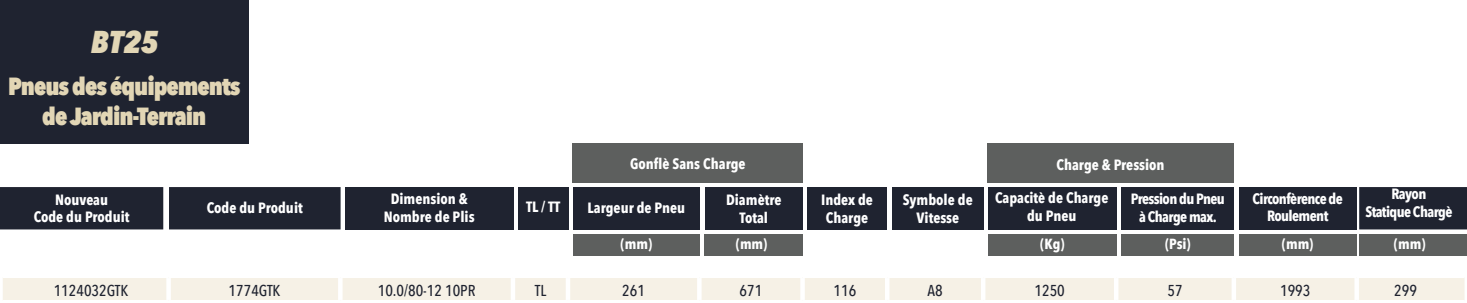
<style>
.page{position:relative;width:1467px;height:303px;background:#fff}
.page>*{position:absolute;margin:0;border:0;box-sizing:border-box;transform-origin:0 0}
.t1{font:italic 800 31.5px "Avenir Next Condensed";color:#e2d6b5}
.t2{font:800 24.75px/29.7px "Avenir Next Condensed";letter-spacing:-.04em;color:#e2d6b5;text-align:center}
.t3{font:500 15.75px "Avenir Next Condensed";color:#1f2330}
.t4{font:700 14.85px/17.8px "Avenir Next Condensed";color:#fff;text-align:center}
.t5{font:700 14.85px/17.8px "Avenir Next Condensed";letter-spacing:-.04em;color:#fff;text-align:center}
.t6{font:700 14.62px "Avenir Next Condensed";color:#fff}
</style>
<div class="page">
<div style="left:0;top:0;width:249px;height:144px;background:#1f2330"></div>
<div style="left:3px;top:278px;width:1461px;height:22px;background:#f6f1e6"></div>
<div style="left:166px;top:278px;width:5px;height:22px;background:#fff"></div>
<div style="left:338px;top:278px;width:5px;height:22px;background:#fff"></div>
<hr style="left:511px;top:278px;width:4px;height:22px;background:#fff">
<hr style="left:566px;top:278px;width:4px;height:22px;background:#fff">
<div style="left:697px;top:278px;width:5px;height:22px;background:#fff"></div>
<div style="left:800px;top:278px;width:5px;height:22px;background:#fff"></div>
<hr style="left:885px;top:278px;width:4px;height:22px;background:#fff">
<hr style="left:981px;top:278px;width:4px;height:22px;background:#fff">
<hr style="left:1114px;top:278px;width:4px;height:22px;background:#fff">
<hr style="left:1232px;top:278px;width:4px;height:22px;background:#fff">
<div style="left:1354px;top:278px;width:5px;height:22px;background:#fff"></div>
<div style="left:573px;top:187px;width:127px;height:42px;background:#1f2330"></div>
<div style="left:705px;top:187px;width:98px;height:42px;background:#1f2330"></div>
<div style="left:345px;top:187px;width:168px;height:42px;background:#1f2330"></div>
<div style="left:807px;top:187px;width:79px;height:42px;background:#1f2330"></div>
<div style="left:518px;top:187px;width:50px;height:42px;background:#1f2330"></div>
<div style="left:1239px;top:187px;width:118px;height:42px;background:#1f2330"></div>
<div style="left:892px;top:187px;width:91px;height:42px;background:#1f2330"></div>
<div style="left:1359px;top:187px;width:108px;height:42px;background:#1f2330"></div>
<div style="left:169px;top:187px;width:172px;height:42px;background:#1f2330"></div>
<div style="left:0;top:187px;width:163px;height:42px;background:#1f2330"></div>
<div style="left:1122px;top:187px;width:112px;height:42px;background:#1f2330"></div>
<div style="left:988px;top:187px;width:129px;height:42px;background:#1f2330"></div>
<div style="left:988px;top:234px;width:129px;height:22px;background:#5d5f5e"></div>
<div style="left:1121px;top:234px;width:112px;height:22px;background:#5d5f5e"></div>
<div style="left:573px;top:234px;width:127px;height:22px;background:#5d5f5e"></div>
<div style="left:705px;top:234px;width:98px;height:22px;background:#5d5f5e"></div>
<div style="left:1239px;top:234px;width:118px;height:22px;background:#5d5f5e"></div>
<div style="left:1359px;top:234px;width:108px;height:22px;background:#5d5f5e"></div>
<div style="left:573px;top:143px;width:230px;height:40px;background:#5d5f5e"></div>
<div style="left:987px;top:143px;width:246px;height:40px;background:#5d5f5e"></div>
<p class="t1" style="left:91px;top:22px;width:69px">BT25</p>
<p class="t2" style="left:8px;top:71px;width:234px">Pneus des équipements de Jardin-Terrain</p>
<p class="t4" style="left:55px;top:190px;width:55px">Nouveau</p>
<p class="t4" style="left:34px;top:208px;width:97px">Code du Produit</p>
<p class="t4" style="left:207px;top:199px;width:97px">Code du Produit</p>
<p class="t4" style="left:630px;top:155px;width:117px">Gonflè Sans Charge</p>
<p class="t4" style="left:391px;top:190px;width:79px">Dimension &amp;</p>
<p class="t4" style="left:384px;top:208px;width:92px">Nombre de Plis</p>
<p class="t4" style="left:588px;top:199px;width:99px">Largeur de Pneu</p>
<p class="t4" style="left:526px;top:197px;width:36px">TL / TT</p>
<p class="t4" style="left:726px;top:191px;width:57px">Diamètre</p>
<p class="t4" style="left:739px;top:209px;width:30px">Total</p>
<p class="t4" style="left:1056px;top:155px;width:110px">Charge &amp; Pression</p>
<p class="t5" style="left:1131px;top:190px;width:96px">Pression du Pneu à Charge max.</p>
<p class="t4" style="left:821px;top:191px;width:53px">Index de<br>Charge</p>
<p class="t4" style="left:903px;top:191px;width:71px">Symbole de<br>Vitesse</p>
<p class="t4" style="left:995px;top:189px;width:115px">Capacitè de Charge du Pneu</p>
<p class="t5" style="left:1252px;top:189px;width:92px">Circonfèrence de<br>Roulement</p>
<p class="t4" style="left:1391px;top:185px;width:36px">Rayon</p>
<p class="t5" style="left:1365px;top:203px;width:88px">Statique Chargè</p>
<p class="t6" style="left:621px;top:235px;width:33px">(mm)</p>
<p class="t6" style="left:736px;top:235px;width:33px">(mm)</p>
<p class="t6" style="left:1040px;top:235px;width:26px">(Kg)</p>
<p class="t6" style="left:1165px;top:235px;width:27px">(Psi)</p>
<p class="t6" style="left:1282px;top:235px;width:33px">(mm)</p>
<p class="t6" style="left:1394px;top:235px;width:33px">(mm)</p>
<p class="t3" style="left:54px;top:281px;width:76px">1124032GTK</p>
<p class="t3" style="left:229px;top:281px;width:53px">1774GTK</p>
<p class="t3" style="left:378px;top:281px;width:99px">10.0/80-12 10PR</p>
<p class="t3" style="left:535px;top:281px;width:13px">TL</p>
<p class="t3" style="left:622px;top:281px;width:24px">261</p>
<p class="t3" style="left:740px;top:281px;width:24px">671</p>
<p class="t3" style="left:833px;top:281px;width:24px">116</p>
<p class="t3" style="left:928px;top:281px;width:17px">A8</p>
<p class="t3" style="left:1034px;top:281px;width:32px">1250</p>
<p class="t3" style="left:1167px;top:281px;width:17px">57</p>
<p class="t3" style="left:1280px;top:281px;width:32px">1993</p>
<p class="t3" style="left:1394px;top:281px;width:24px">299</p>
</div>
